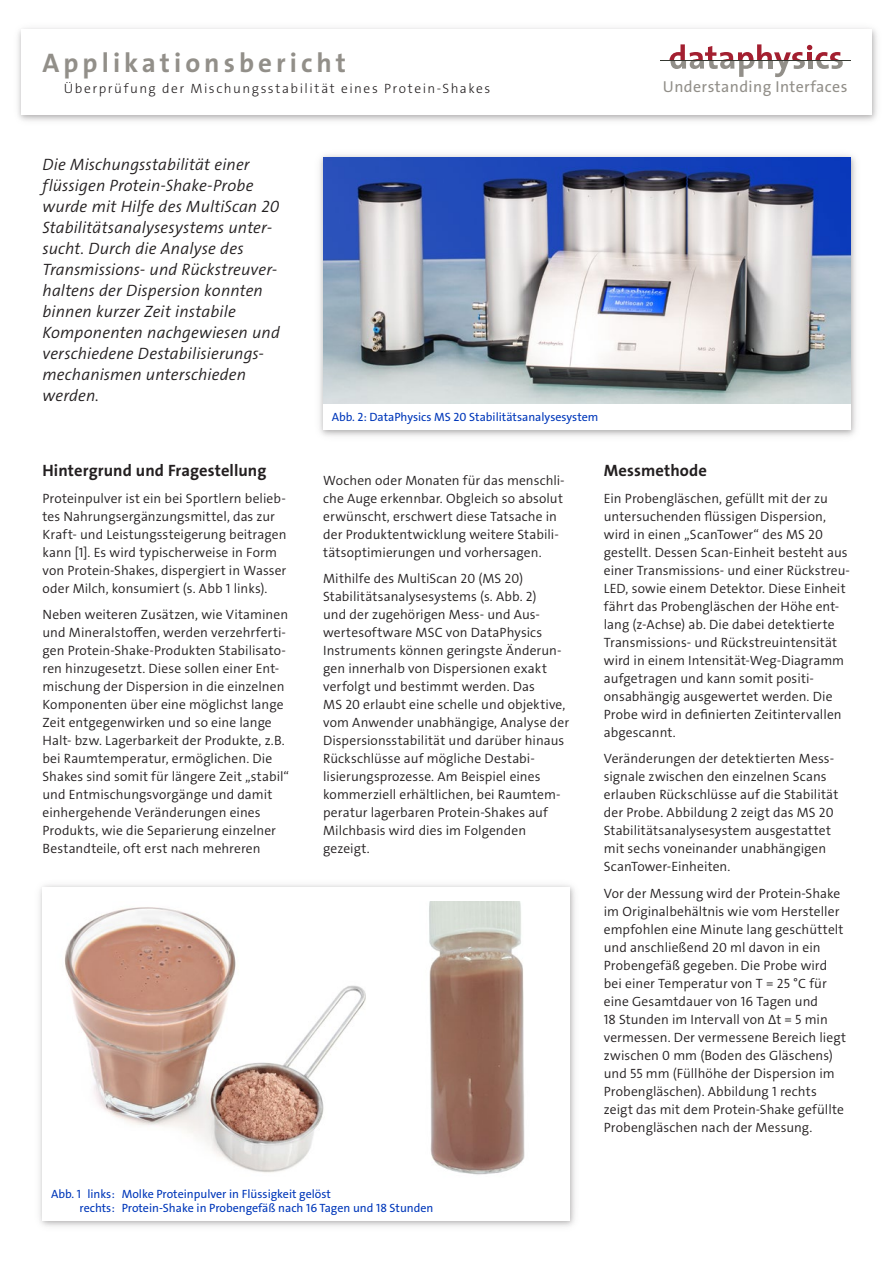
<style>
.page{position:relative;width:893px;height:1263px;background:#fff}
.page>*{position:absolute;margin:0;border:0;box-sizing:border-box;transform-origin:0 0}
.Heading_DE{font:27px "The Sans LP7 Bld";letter-spacing:.15em;color:#928f89}
.Text_DE{font:16.5px/21px "The Sans LP4 Se Lig IT";letter-spacing:.005em;color:#231f20}
.Text_DE-2{font:16.5px "The Sans LP7 Bld";letter-spacing:.005em;color:#231f20}
.t1{font:15.9px "The Sans LP5 Plain";letter-spacing:.025em;color:#928f89}
.Text_DE-3{font:13.5px/18px "The Sans LP4 Se Lig";letter-spacing:.005em;color:#231f20}
.t2{font:13.5px "The Sans LP3 Lig";letter-spacing:.115em;color:#231f20}
.Caption_DE{font:12px/14.4px "The Sans LP5 Plain";color:#0038ba}
</style>
<div class="page">
<div style="left:17px;top:26px;width:861px;height:96px;background:#231f20;opacity:.26"></div>
<div style="left:21px;top:30px;width:851px;height:85px;background:#fff"></div>
<div style="left:318px;top:153px;width:539px;height:284px;background:#231f20;opacity:.26"></div>
<div style="left:323px;top:157px;width:527px;height:273px;background:#fff"></div>
<div style="left:38px;top:883px;width:538px;height:345px;background:#231f20;opacity:.26"></div>
<div style="left:43px;top:887px;width:527px;height:333px;background:#fff"></div>
<svg style="left:669px;top:44px;width:174px;height:33px"></svg>
<hr style="left:660px;top:60px;width:190px;height:1px;background:#353831">
<img style="left:323px;top:157px;width:527px;height:247px">
<img style="left:429px;top:902px;width:96px;height:273px">
<img style="left:65px;top:907px;width:301px;height:266px">
<p class="Heading_DE" style="left:43px;top:46px;width:305px">Applikationsbericht</p>
<p class="t2" style="left:64px;top:79px;width:428px">Überprüfung der Mischungsstabilität eines Protein-Shakes</p>
<p class="Text_DE" style="left:43px;top:154px;width:239px">Die Mischungsstabilität einer flüssigen Protein-Shake-Probe wurde mit Hilfe des MultiScan 20<br>Stabilitätsanalysesystems unter&shy;sucht. Durch die Analyse des<br>Transmissions- und Rückstreuver&shy;haltens der Dispersion konnten binnen kurzer Zeit instabile<br>Komponenten nachgewiesen und verschiedene Destabilisierungs&shy;mechanismen unterschieden werden.</p>
<p class="Caption_DE" style="left:332px;top:410px;width:268px">Abb. 2: DataPhysics MS 20 Stabilitätsanalysesystem</p>
<p class="t1" style="left:663px;top:76px;width:186px">Understanding Interfaces</p>
<p class="Text_DE-2" style="left:43px;top:460px;width:225px">Hintergrund und Fragestellung</p>
<p class="Text_DE-3" style="left:43px;top:489px;width:246px">Proteinpulver ist ein bei Sportlern belieb&shy;tes Nahrungsergänzungsmittel, das zur Kraft- und Leistungssteigerung beitragen kann [1]. Es wird typischerweise in Form von Protein-Shakes, dispergiert in Wasser oder Milch, konsumiert (s. Abb 1 links).</p>
<p class="Text_DE-3" style="left:43px;top:606px;width:248px">Neben weiteren Zusätzen, wie Vitaminen und Mineralstoffen, werden verzehrferti&shy;gen Protein-Shake-Produkten Stabilisato&shy;ren hinzugesetzt. Diese sollen einer Ent&shy;mischung der Dispersion in die einzelnen Komponenten über eine möglichst lange Zeit entgegenwirken und so eine lange Halt- bzw. Lagerbarkeit der Produkte, z.B. bei Raumtemperatur, ermöglichen. Die Shakes sind somit für längere Zeit „stabil“ und Entmischungsvorgänge und damit einhergehende Veränderungen eines Produkts, wie die Separierung einzelner Bestandteile, oft erst nach mehreren</p>
<p class="Text_DE-3" style="left:323px;top:471px;width:243px">Wochen oder Monaten für das menschli&shy;che Auge erkennbar. Obgleich so absolut erwünscht, erschwert diese Tatsache in der Produktentwicklung weitere Stabili&shy;tätsoptimierungen und vorhersagen.</p>
<p class="Text_DE-3" style="left:323px;top:570px;width:247px">Mithilfe des MultiScan 20 (MS 20)<br>Stabilitätsanalysesystems (s. Abb. 2)<br>und der zugehörigen Mess- und Aus&shy;wertesoftware MSC von DataPhysics Instruments können geringste Änderun&shy;gen innerhalb von Dispersionen exakt verfolgt und bestimmt werden. Das<br>MS 20 erlaubt eine schelle und objektive, vom Anwender unabhängige, Analyse der Dispersionsstabilität und darüber hinaus Rückschlüsse auf mögliche Destabi&shy;lisierungsprozesse. Am Beispiel eines kommerziell erhältlichen, bei Raumtem&shy;peratur lagerbaren Protein-Shakes auf Milchbasis wird dies im Folgenden gezeigt.</p>
<p class="Caption_DE" style="left:80px;top:1186px;width:355px;text-indent:-29px">Abb. 1 links: Molke Proteinpulver in Flüssigkeit gelöst<br>rechts: Protein-Shake in Probengefäß nach 16 Tagen und 18 Stunden</p>
<p class="Text_DE-2" style="left:604px;top:460px;width:105px">Messmethode</p>
<p class="Text_DE-3" style="left:604px;top:489px;width:248px">Ein Probengläschen, gefüllt mit der zu untersuchenden flüssigen Dispersion, wird in einen „ScanTower“ des MS 20 gestellt. Dessen Scan-Einheit besteht aus einer Transmissions- und einer Rückstreu-LED, sowie einem Detektor. Diese Einheit fährt das Probengläschen der Höhe ent&shy;lang (z-Achse) ab. Die dabei detektierte Transmissions- und Rückstreuintensität wird in einem Intensität-Weg-Diagramm aufgetragen und kann somit positi&shy;onsabhängig ausgewertet werden. Die Probe wird in definierten Zeitintervallen abgescannt.</p>
<p class="Text_DE-3" style="left:604px;top:750px;width:236px">Veränderungen der detektierten Mess&shy;signale zwischen den einzelnen Scans erlauben Rückschlüsse auf die Stabilität der Probe. Abbildung 2 zeigt das MS 20<br>Stabilitätsanalysesystem ausgestattet mit sechs voneinander unabhängigen ScanTower-Einheiten.</p>
<p class="Text_DE-3" style="left:604px;top:884px;width:244px">Vor der Messung wird der Protein-Shake im Originalbehältnis wie vom Hersteller empfohlen eine Minute lang geschüttelt und anschließend 20 ml davon in ein Probengefäß gegeben. Die Probe wird bei einer Temperatur von T = 25 °C für eine Gesamtdauer von 16 Tagen und<br>18 Stunden im Intervall von Δt = 5 min vermessen. Der vermessene Bereich liegt zwischen 0 mm (Boden des Gläschens) und 55 mm (Füllhöhe der Dispersion im Probengläschen). Abbildung 1 rechts zeigt das mit dem Protein-Shake gefüllte Probengläschen nach der Messung.</p>
</div>
